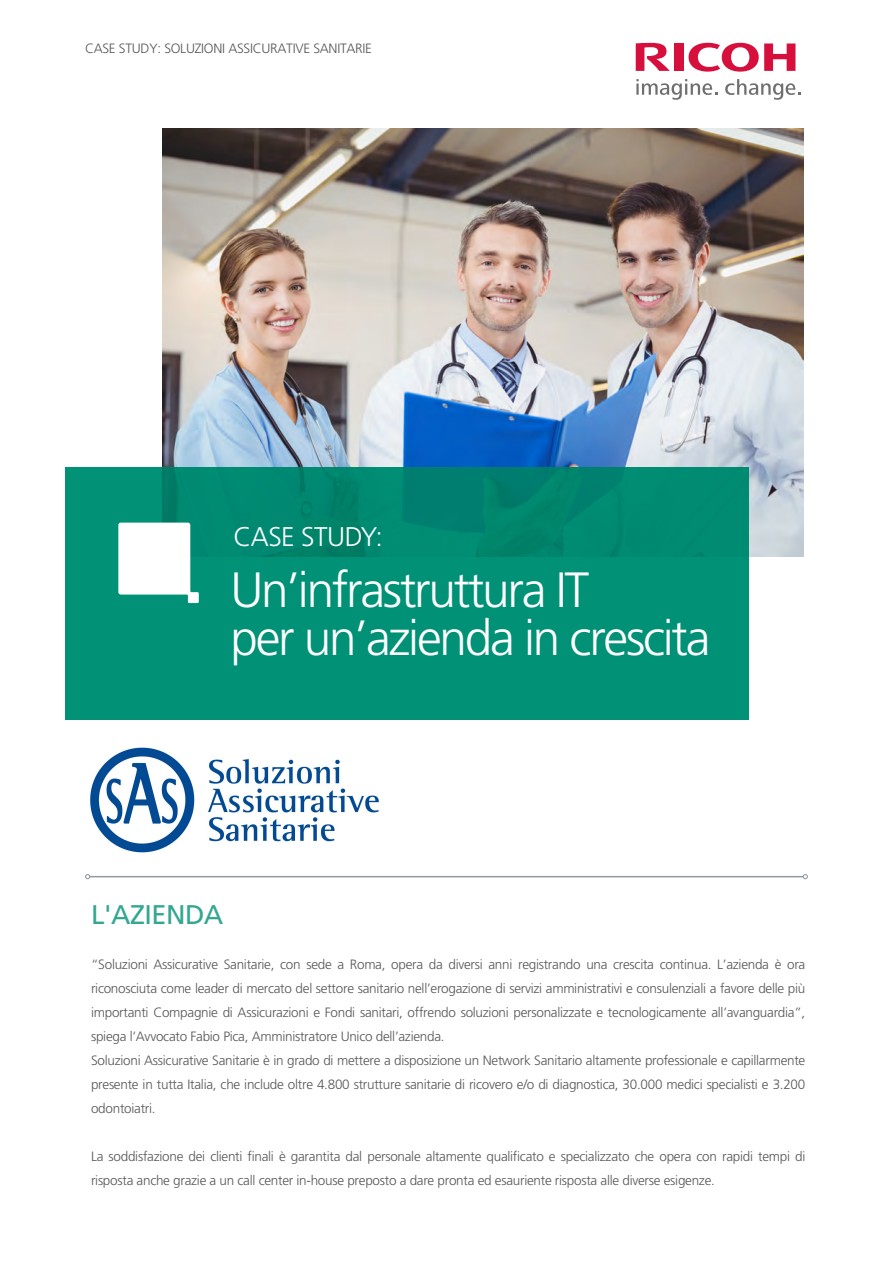
<style>
.page{position:relative;width:893px;height:1263px;background:#fff}
.page>*{position:absolute;margin:0;border:0;box-sizing:border-box;transform-origin:0 0}
.t1{font:300 49.5px/48px "Frutiger";letter-spacing:-.045em;color:#fff}
.t2{font:300 27px "Frutiger";letter-spacing:-.02em;color:#fff}
.t3{font:27px "Frutiger";letter-spacing:-.02em;color:#33a791}
.t4{font:300 13.5px/24px "Frutiger";letter-spacing:-.02em;color:#575756}
</style>
<div class="page">
<img style="left:162px;top:129px;width:641px;height:427px">
<div style="left:65px;top:467px;width:683px;height:253px;background:#009176"></div>
<hr style="left:90px;top:876px;width:713px;height:1px;background:#919aa0">
<svg style="left:85px;top:874px;width:5px;height:5px"></svg>
<svg style="left:803px;top:874px;width:5px;height:5px"></svg>
<svg style="left:118px;top:523px;width:81px;height:80px"></svg>
<svg style="left:688px;top:43px;width:107px;height:29px"></svg>
<div style="left:674px;top:44px;width:9px;height:27px;background:#d60f3c"></div>
<svg style="left:636px;top:43px;width:34px;height:28px"></svg>
<svg style="left:636px;top:79px;width:81px;height:21px"></svg>
<svg style="left:725px;top:79px;width:75px;height:21px"></svg>
<img style="left:90px;top:748px;width:289px;height:105px">
<p class="t4" style="left:85px;top:36px;width:288px">CASE STUDY: SOLUZIONI ASSICURATIVE SANITARIE</p>
<h2 class="t2" style="left:233px;top:521px;width:151px">CASE STUDY:</h2>
<h1 class="t1" style="left:230px;top:565px;width:482px">Un’infrastruttura IT<br>per un’azienda in crescita</h1>
<h2 class="t3" style="left:91px;top:899px;width:134px">L'AZIENDA</h2>
<p class="t4" style="left:91px;top:952px;width:716px">“Soluzioni Assicurative Sanitarie, con sede a Roma, opera da diversi anni registrando una crescita continua. L’azienda è ora riconosciuta come leader di mercato del settore sanitario nell’erogazione di servizi amministrativi e consulenziali a favore delle più importanti Compagnie di Assicurazioni e Fondi sanitari, offrendo soluzioni personalizzate e tecnologicamente all’avanguardia”, spiega l’Avvocato Fabio Pica, Amministratore Unico dell’azienda.<br>Soluzioni Assicurative Sanitarie è in grado di mettere a disposizione un Network Sanitario altamente professionale e capillarmente presente in tutta Italia, che include oltre 4.800 strutture sanitarie di ricovero e/o di diagnostica, 30.000 medici specialisti e 3.200 odontoiatri.</p>
<p class="t4" style="left:91px;top:1144px;width:716px">La soddisfazione dei clienti finali è garantita dal personale altamente qualificato e specializzato che opera con rapidi tempi di risposta anche grazie a un call center in-house preposto a dare pronta ed esauriente risposta alle diverse esigenze.</p>
</div>
